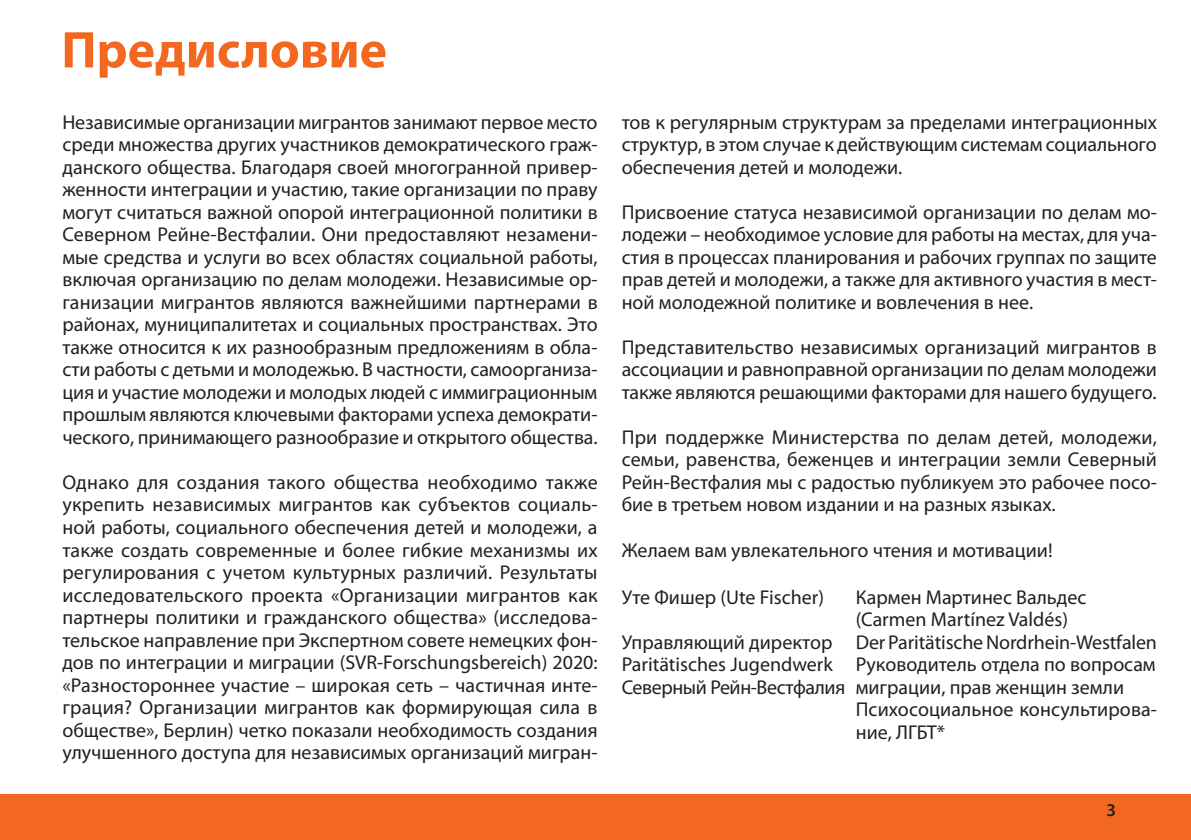
<style>
.page{position:relative;width:1191px;height:840px;background:#fff}
.page>*{position:absolute;margin:0;border:0;box-sizing:border-box;transform-origin:0 0}
.Rubrik_re{font:700 52px "Myriad Pro";color:#f36821}
.Fließtext{font:20px/22.4px "Myriad Pro";color:#231f20;text-align:justify}
.t1{font:600 18px "Myriad Pro";color:#231f20}
</style>
<div class="page">
<div style="left:0;top:794px;width:1191px;height:45px;background:#f36821"></div>
<p class="Rubrik_re" style="left:61px;top:16px;width:327px">Предисловие</p>
<p class="Fließtext" style="left:62px;top:110px;width:537px">Независимые организации мигрантов занимают первое место среди множества других участников демократического граж&shy;данского общества. Благодаря своей многогранной привер&shy;женности интеграции и участию, такие организации по праву могут считаться важной опорой интеграционной политики в Северном Рейне-Вестфалии. Они предоставляют незамени&shy;мые средства и услуги во всех областях социальной работы, включая организацию по делам молодежи. Независимые ор&shy;ганизации мигрантов являются важнейшими партнерами в районах, муниципалитетах и социальных пространствах. Это также относится к их разнообразным предложениям в обла&shy;сти работы с детьми и молодежью. В частности, самоорганиза&shy;ция и участие молодежи и молодых людей с иммиграционным прошлым являются ключевыми факторами успеха демократи&shy;ческого, принимающего разнообразие и открытого общества.</p>
<p class="Fließtext" style="left:62px;top:470px;width:537px">Однако для создания такого общества необходимо также укрепить независимых мигрантов как субъектов социаль&shy;ной работы, социального обеспечения детей и молодежи, а также создать современные и более гибкие механизмы их регулирования с учетом культурных различий. Результаты исследовательского проекта «Организации мигрантов как партнеры политики и гражданского общества» (исследова&shy;тельское направление при Экспертном совете немецких фон&shy;дов по интеграции и миграции (SVR-Forschungsbereich) 2020: «Разностороннее участие – широкая сеть – частичная инте&shy;грация? Организации мигрантов как формирующая сила в обществе», Берлин) четко показали необходимость создания улучшенного доступа для независимых организаций мигран-</p>
<p class="Fließtext" style="left:621px;top:110px;width:537px">тов к регулярным структурам за пределами интеграционных структур, в этом случае к действующим системам социального обеспечения детей и молодежи.</p>
<p class="Fließtext" style="left:621px;top:200px;width:537px">Присвоение статуса независимой организации по делам мо&shy;лодежи – необходимое условие для работы на местах, для уча&shy;стия в процессах планирования и рабочих группах по защите прав детей и молодежи, а также для активного участия в мест&shy;ной молодежной политике и вовлечения в нее.</p>
<p class="Fließtext" style="left:621px;top:335px;width:537px">Представительство независимых организаций мигрантов в ассоциации и равноправной организации по делам молодежи также являются решающими факторами для нашего будущего.</p>
<p class="Fließtext" style="left:621px;top:425px;width:537px">При поддержке Министерства по делам детей, молодежи, семьи, равенства, беженцев и интеграции земли Северный Рейн-Вестфалия мы с радостью публикуем это рабочее посо&shy;бие в третьем новом издании и на разных языках.</p>
<p class="Fließtext" style="left:621px;top:538px;width:432px">Желаем вам увлекательного чтения и мотивации!</p>
<p class="Fließtext" style="left:621px;top:585px;width:204px">Уте Фишер (Ute Fischer)</p>
<p class="Fließtext" style="left:855px;top:585px;width:232px">Кармен Мартинес Вальдес (Carmen Martínez Valdés)</p>
<p class="Fließtext" style="left:621px;top:630px;width:537px">Управляющий директор Der Paritätische Nordrhein-Westfalen</p>
<p class="Fließtext" style="left:621px;top:652px;width:535px">Paritätisches Jugendwerk Руководитель отдела по вопросам</p>
<p class="Fließtext" style="left:621px;top:675px;width:504px">Северный Рейн-Вестфалия миграции, прав женщин земли</p>
<p class="Fließtext" style="left:855px;top:697px;width:303px">Психосоциальное консультирова&shy;ние, ЛГБТ*</p>
<p class="t1" style="left:1106px;top:797px;width:11px">3</p>
</div>
